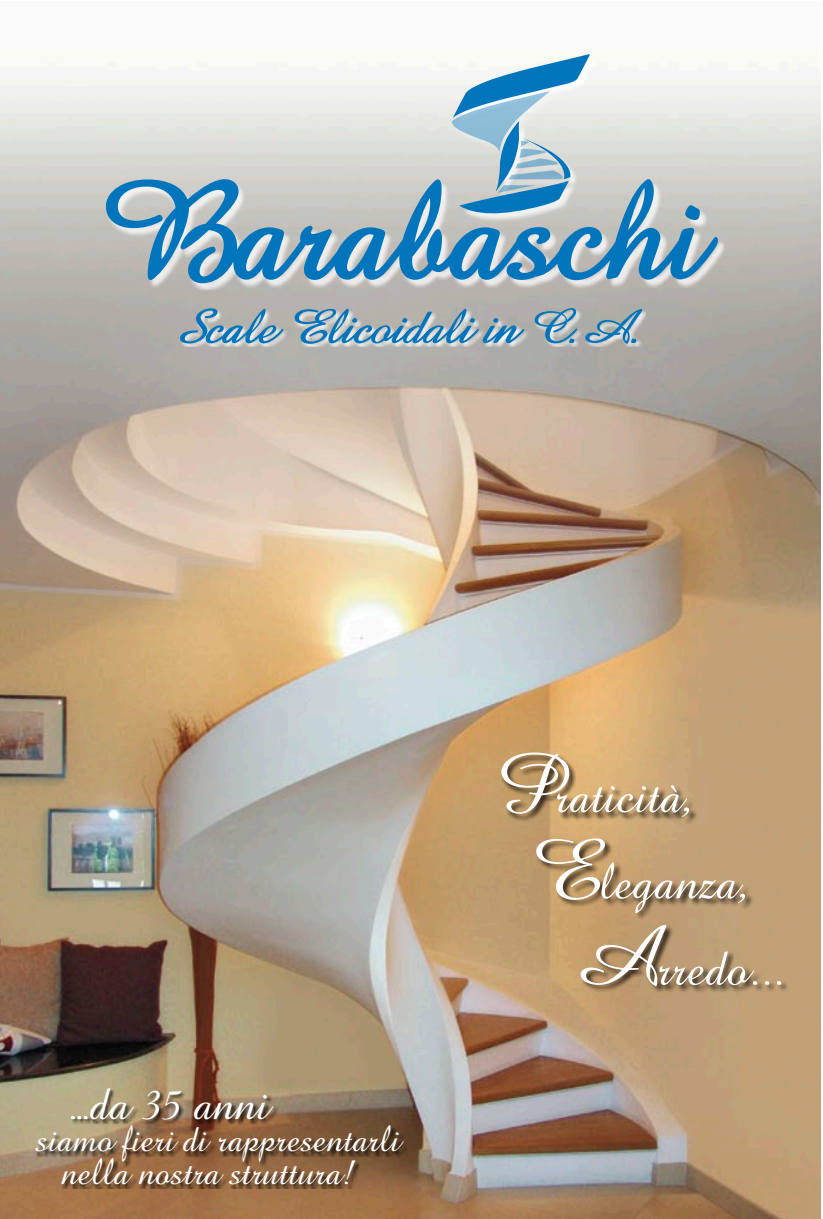
<style>
.page{position:relative;width:823px;height:1219px;background:#fff}
.page>*{position:absolute;margin:0;border:0;box-sizing:border-box;transform-origin:0 0}
.t1{font:51.75px "Amazone BT";color:#fff}
.t2{font:48.25px "Amazone BT";letter-spacing:-.005em;color:#fff}
.t3{font:37.5px/32px "Amazone BT";letter-spacing:-.005em;color:#fff;text-align:center}
.s1{font-size:86.25px}
</style>
<div class="page">
<img style="left:0;top:54px;width:820px;height:1165px">
<div style="left:108px;top:57px;width:616px;height:233px;background:#fff;opacity:.75"></div>
<svg style="left:106px;top:179px;width:611px;height:104px;background:#88aec4"></svg>
<svg style="left:451px;top:54px;width:138px;height:163px"></svg>
<div style="left:181px;top:309px;width:464px;height:38px;background:#fff;opacity:.95"></div>
<svg style="left:180px;top:308px;width:462px;height:36px;background:#8fabba"></svg>
<div style="left:501px;top:754px;width:286px;height:239px;background:#000;opacity:.75"></div>
<div style="left:37px;top:1090px;width:370px;height:99px;background:#000;opacity:.75"></div>
<p class="t2" style="left:69px;top:1076px;width:201px">...da 35 anni</p>
<p class="t3" style="left:35px;top:1124px;width:366px">siamo fieri di rappresentarli nella nostra struttura!</p>
<h1 class="t1" style="left:494px;top:766px;width:199px"><span class="s1">P</span>raticità,</h1>
<h1 class="t1" style="left:532px;top:852px;width:217px"><span class="s1">E</span>leganza,</h1>
<h1 class="t1" style="left:569px;top:938px;width:218px"><span class="s1">A</span>rredo...</h1>
</div>
